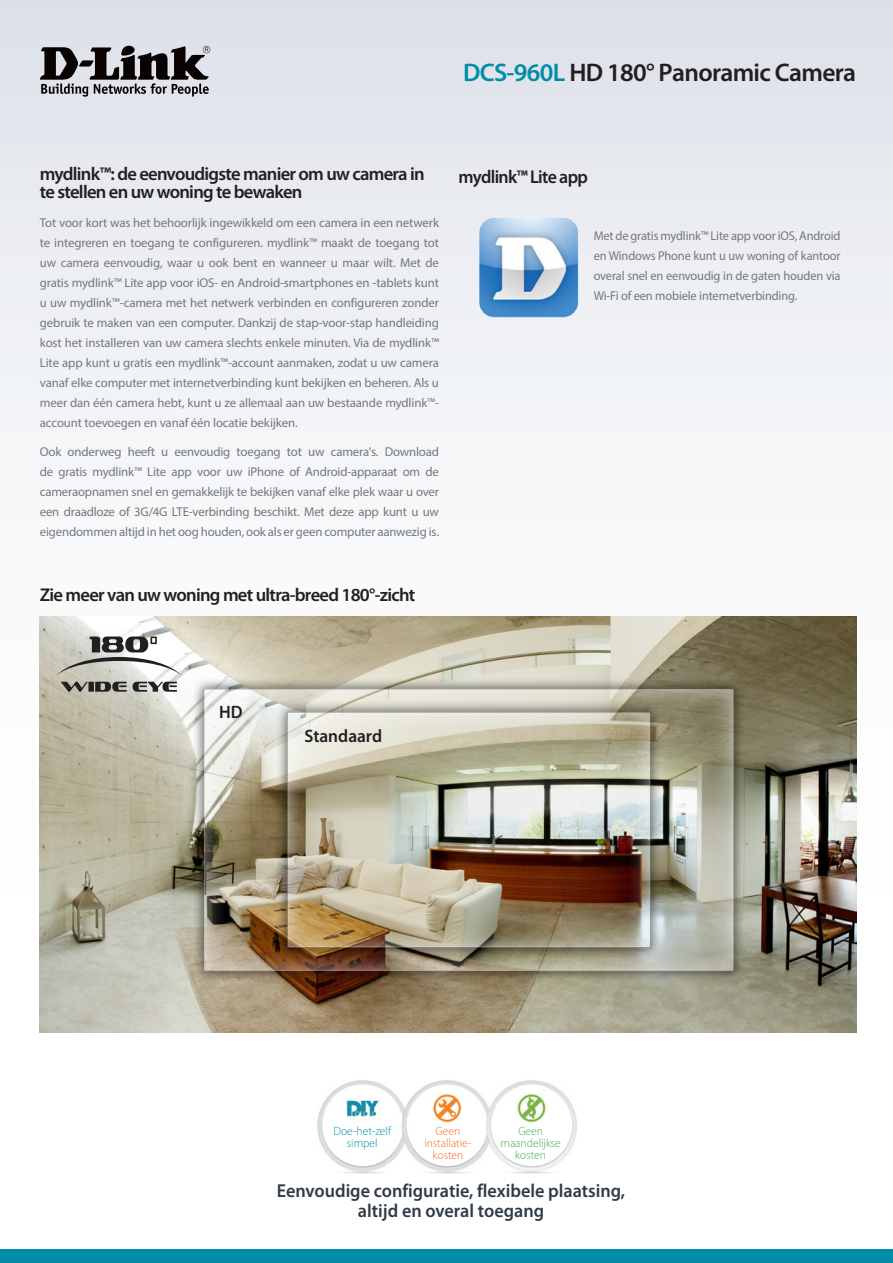
<style>
.page{position:relative;width:893px;height:1263px;background:#fff}
.page>*{position:absolute;margin:0;border:0;box-sizing:border-box;transform-origin:0 0}
.t1{font:600 25.5px "Myriad Pro";letter-spacing:-.025em;color:#231f20}
.t2{font:600 18.75px/19.5px "Myriad Pro";color:#313b45;text-align:center}
.Description_Topic{font:600 18.6px/18px "Myriad Pro";letter-spacing:-.04em;color:#231f20}
.t3{font:600 18px "Myriad Pro";color:#231f20}
.Description_Text{font:12.9px/20px "Myriad Pro";letter-spacing:-.01em;color:#74787d;text-align:justify}
.t4{font:300 12px/12px "Myriad Pro";color:#f36c24;text-align:center}
.t5{font:300 12px/12px "Myriad Pro";color:#40ae49;text-align:center}
.t6{font:300 12px/12px "Myriad Pro";color:#008da8;text-align:center}
.s1{color:#008da8}
</style>
<div class="page">
<div style="left:0;top:0;width:893px;height:1084px;background:linear-gradient(to bottom,#e3e6ec,#fff)"></div>
<div style="left:0;top:1249px;width:893px;height:14px;background:#008da8"></div>
<svg style="left:40px;top:46px;width:170px;height:51px"></svg>
<img style="left:473px;top:210px;width:111px;height:111px">
<img style="left:40px;top:617px;width:816px;height:416px">
<img style="left:146px;top:660px;width:646px;height:335px">
<svg style="left:61px;top:682px;width:27px;height:10px"></svg>
<div style="left:88px;top:682px;width:6px;height:10px;background:#231f20"></div>
<svg style="left:95px;top:682px;width:32px;height:10px"></svg>
<svg style="left:133px;top:682px;width:44px;height:10px"></svg>
<svg style="left:56px;top:636px;width:126px;height:40px"></svg>
<img style="left:308px;top:1071px;width:280px;height:103px">
<p class="t1" style="left:463px;top:56px;width:395px"><span class="s1">DCS-960L</span> HD 180° Panoramic Camera</p>
<p class="Description_Topic" style="left:40px;top:165px;width:386px">mydlink™: de eenvoudigste manier om uw camera in te stellen en uw woning te bewaken</p>
<p class="Description_Text" style="left:40px;top:213px;width:401px">Tot voor kort was het behoorlijk ingewikkeld om een camera in een netwerk te integreren en toegang te configureren. mydlink™ maakt de toegang tot uw camera eenvoudig, waar u ook bent en wanneer u maar wilt. Met de gratis mydlink™ Lite app voor iOS- en Android-smartphones en -tablets kunt u uw mydlink™-camera met het netwerk verbinden en configureren zonder gebruik te maken van een computer. Dankzij de stap-voor-stap handleiding kost het installeren van uw camera slechts enkele minuten. Via de mydlink™ Lite app kunt u gratis een mydlink™-account aanmaken, zodat u uw camera vanaf elke computer met internetverbinding kunt bekijken en beheren. Als u meer dan één camera hebt, kunt u ze allemaal aan uw bestaande mydlink™- account toevoegen en vanaf één locatie bekijken.</p>
<p class="Description_Text" style="left:40px;top:441px;width:401px">Ook onderweg heeft u eenvoudig toegang tot uw camera's. Download de gratis mydlink™ Lite app voor uw iPhone of Android-apparaat om de cameraopnamen snel en gemakkelijk te bekijken vanaf elke plek waar u over een draadloze of 3G/4G LTE-verbinding beschikt. Met deze app kunt u uw eigendommen altijd in het oog houden, ook als er geen computer aanwezig is.</p>
<p class="Description_Topic" style="left:40px;top:585px;width:377px">Zie meer van uw woning met ultra-breed 180°-zicht</p>
<p class="Description_Topic" style="left:458px;top:167px;width:131px">mydlink™ Lite app</p>
<p class="Description_Text" style="left:594px;top:226px;width:248px">Met de gratis mydlink™ Lite app voor iOS, Android en Windows Phone kunt u uw woning of kantoor overal snel en eenvoudig in de gaten houden via Wi-Fi of een mobiele internetverbinding.</p>
<p class="t3" style="left:219px;top:700px;width:25px">HD</p>
<p class="t3" style="left:304px;top:724px;width:79px">Standaard</p>
<p class="t6" style="left:333px;top:1124px;width:59px">Doe-het-zelf simpel</p>
<p class="t4" style="left:424px;top:1124px;width:49px">Geen installatie&shy;kosten</p>
<p class="t5" style="left:500px;top:1124px;width:62px">Geen maandelijkse kosten</p>
<p class="t2" style="left:277px;top:1181px;width:350px">Eenvoudige configuratie, flexibele plaatsing, altijd en overal toegang</p>
</div>
